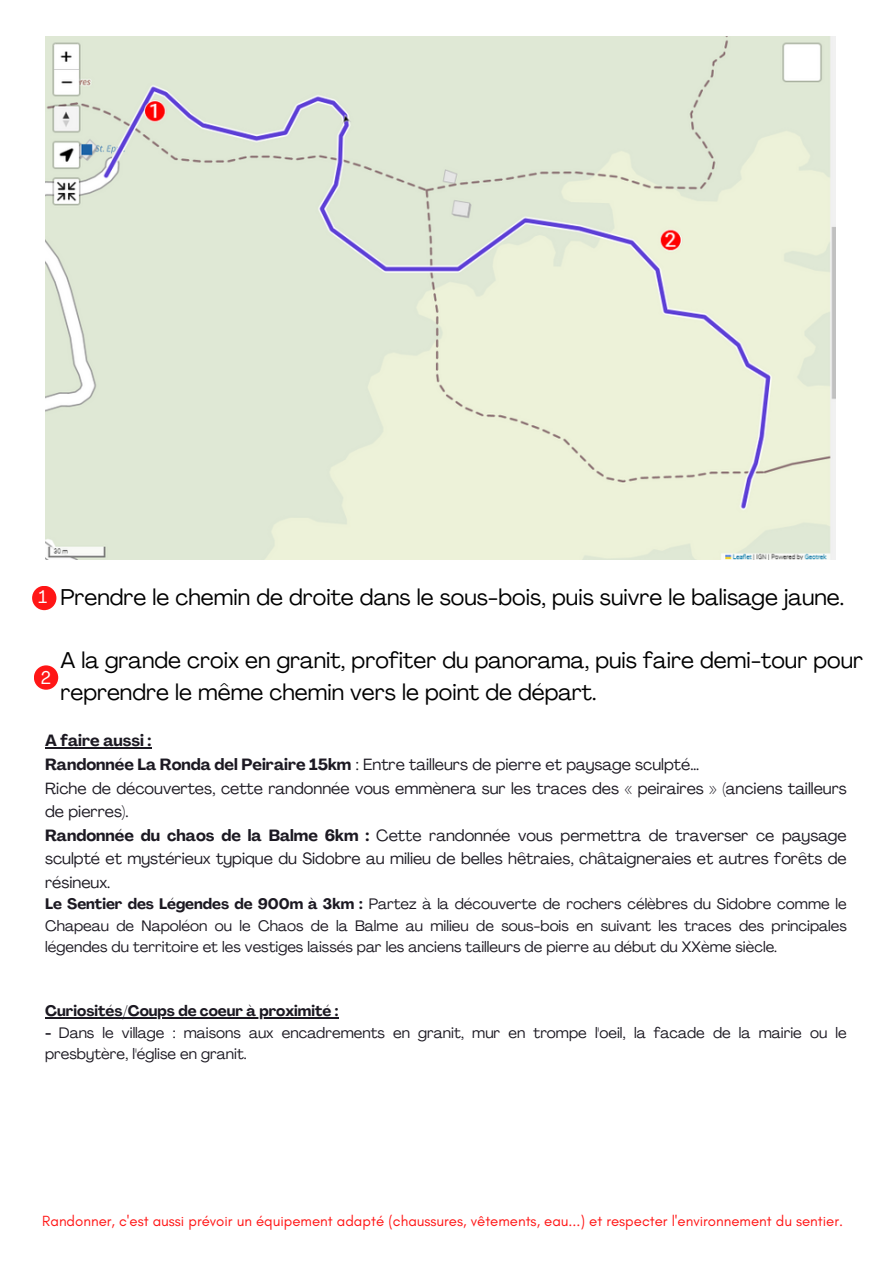
<style>
.page{position:relative;width:893px;height:1264px;background:#fff}
.page>*{position:absolute;margin:0;border:0;box-sizing:border-box;transform-origin:0 0}
.t1{font:22.5px/31.5px "Agrandir";color:#000}
.t2{font:18px "Agrandir";color:#fff}
.t3{font:16.05px/23.7px "Agrandir";color:#1c1922}
.t4{font:700 16.05px "Agrandir";color:#1c1922}
.t5{font:15px/21.3px "Agrandir";color:#1c1922;text-align:justify}
.t6{font:15px "Glacial Indifference";color:#ff1616}
.t7{font:700 15px "Agrandir";color:#1c1922}
.s1{font-weight:700}
</style>
<div class="page">
<img style="left:45px;top:37px;width:790px;height:523px">
<hr style="left:45px;top:747px;width:106px;height:1px;background:#1c1922">
<hr style="left:45px;top:1017px;width:293px;height:1px;background:#1c1922">
<div style="left:32px;top:586px;width:24px;height:24px;background:#ff1616;border-radius:50%"></div>
<div style="left:34px;top:665px;width:24px;height:24px;background:#ff1616;border-radius:50%"></div>
<p class="t2" style="left:39px;top:589px;width:10px">1</p>
<p class="t1" style="left:60px;top:583px;width:785px">Prendre le chemin de droite dans le sous-bois, puis suivre le balisage jaune.</p>
<p class="t2" style="left:41px;top:670px;width:12px">2</p>
<p class="t1" style="left:60px;top:646px;width:804px">A la grande croix en granit, profiter du panorama, puis faire demi-tour pour reprendre le même chemin vers le point de départ.</p>
<p class="t4" style="left:45px;top:734px;width:108px">A faire aussi :</p>
<p class="t3" style="left:45px;top:754px;width:655px"><span class="s1">Randonnée La Ronda del Peiraire 15km</span> : Entre tailleurs de pierre et paysage sculpté…</p>
<h1 class="t3" style="left:45px;top:777px;width:803px">Riche de découvertes, cette randonnée vous emmènera sur les traces des « peiraires » (anciens tailleurs de pierres).</h1>
<h1 class="t3" style="left:45px;top:825px;width:803px;text-align:justify"><span class="s1">Randonnée du chaos de la Balme 6km :</span> Cette randonnée vous permettra de traverser ce paysage sculpté et mystérieux typique du Sidobre au milieu de belles hêtraies, châtaigneraies et autres forêts de résineux.</h1>
<p class="t5" style="left:45px;top:895px;width:803px"><span class="s1">Le Sentier des Légendes de 900m à 3km :</span> Partez à la découverte de rochers célèbres du Sidobre comme le Chapeau de Napoléon ou le Chaos de la Balme au milieu de sous-bois en suivant les traces des principales légendes du territoire et les vestiges laissés par les anciens tailleurs de pierre au début du XXème siècle.</p>
<p class="t7" style="left:45px;top:1005px;width:295px">Curiosités/Coups de coeur à proximité :</p>
<p class="t5" style="left:45px;top:1023px;width:803px"><span class="s1">-</span> Dans le village : maisons aux encadrements en granit, mur en trompe l'oeil, la facade de la mairie ou le presbytère, l'église en granit.</p>
<p class="t6" style="left:42px;top:1211px;width:802px">Randonner, c'est aussi prévoir un équipement adapté (chaussures, vêtements, eau...) et respecter l'environnement du sentier.</p>
</div>
